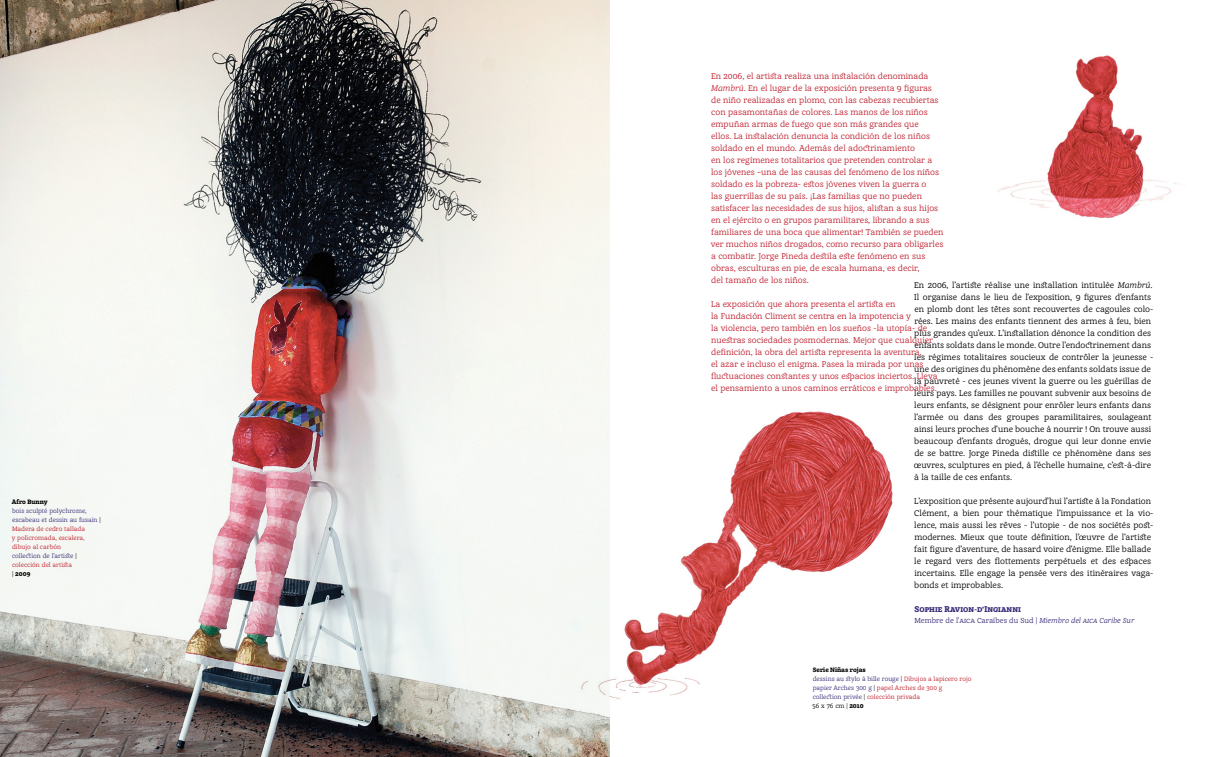
<style>
.page{position:relative;width:1219px;height:757px;background:#fff}
.page>*{position:absolute;margin:0;border:0;box-sizing:border-box;transform-origin:0 0}
.t1{font:8px/12px "Achille FYL";color:#000}
.t2{font:8px/12px "Achille FYL";color:#be1e2d}
.t3{font:900 8px "Achille FYL";color:#382b78}
.t4{font:7px "Achille FYL";color:#382b78}
.t5{font:6px/9px "Achille FYL";color:#be1e2d}
.t6{font:6px/9px "Achille FYL";color:#382b78}
.t7{font:900 6px "Achille FYL";color:#000}
.s1{color:#382b78}
.s2{color:#000}
.s3{font-weight:900;color:#000}
.s4{font-style:italic}
.s5{color:#be1e2d}
</style>
<div class="page">
<img style="left:997px;top:55px;width:180px;height:163px">
<img style="left:0;top:0;width:609px;height:757px">
<img style="left:523px;top:408px;width:370px;height:297px">
<p class="t7" style="left:12px;top:498px;width:37px">Afro Bunny</p>
<p class="t5" style="left:12px;top:506px;width:91px"><span class="s1">bois sculpté polychrome, escabeau et dessin au fusain</span> <span class="s2">|<br></span>Madera de cedro tallada<br>y policromada, escalera, dibujo al carbón<br><span class="s1">collection de l’artiste</span> <span class="s2">| </span>colección del artista<br><span class="s2">|</span> <span class="s3">2009</span></p>
<p class="t2" style="left:711px;top:70px;width:234px">En 2006, el artista realiza una instalación denominada <span class="s4">Mambrú</span>. En el lugar de la exposición presenta 9 figuras<br>de niño realizadas en plomo, con las cabezas recubiertas con pasamontañas de colores. Las manos de los niños empuñan armas de fuego que son más grandes que<br>ellos. La instalación denuncia la condición de los niños soldado en el mundo. Además del adoctrinamiento<br>en los regímenes totalitarios que pretenden controlar a los jóvenes –una de las causas del fenómeno de los niños soldado es la pobreza- estos jóvenes viven la guerra o<br>las guerrillas de su país. ¡Las familias que no pueden satisfacer las necesidades de sus hijos, alistan a sus hijos en el ejército o en grupos paramilitares, librando a sus familiares de una boca que alimentar! También se pueden ver muchos niños drogados, como recurso para obligarles a combatir. Jorge Pineda destila este fenómeno en sus obras, esculturas en pie, de escala humana, es decir,<br>del tamaño de los niños.</p>
<p class="t2" style="left:711px;top:298px;width:228px">La exposición que ahora presenta el artista en<br>la Fundación Climent se centra en la impotencia y<br>la violencia, pero también en los sueños -la utopía- de nuestras sociedades posmodernas. Mejor que cualquier definición, la obra del artista representa la aventura,<br>el azar e incluso el enigma. Pasea la mirada por unas fluctuaciones constantes y unos espacios inciertos. Lleva el pensamiento a unos caminos erráticos e improbables.</p>
<p class="t1" style="left:914px;top:279px;width:241px">En 2006, l’artiste réalise une installation intitulée <span class="s4">Mambrú</span>.<br>Il organise dans le lieu de l’exposition, 9 figures d’enfants en plomb dont les têtes sont recouvertes de cagoules colo&shy;rées. Les mains des enfants tiennent des armes à feu, bien plus grandes qu’eux. L’installation dénonce la condition des enfants soldats dans le monde. Outre l’endoctrinement dans les régimes totalitaires soucieux de contrôler la jeunesse - une des origines du phénomène des enfants soldats issue de la pauvreté - ces jeunes vivent la guerre ou les guérillas de leurs pays. Les familles ne pouvant subvenir aux besoins de leurs enfants, se désignent pour enrôler leurs enfants dans l’armée ou dans des groupes paramilitaires, soulageant ainsi leurs proches d’une bouche à nourrir ! On trouve aussi beaucoup d’enfants drogués, drogue qui leur donne envie de se battre. Jorge Pineda distille ce phénomène dans ses œuvres, sculptures en pied, à l’échelle humaine, c’est-à-dire à la taille de ces enfants.</p>
<p class="t1" style="left:914px;top:495px;width:241px">L’exposition que présente aujourd’hui l’artiste à la Fondation Clément, a bien pour thématique l’impuissance et la vio&shy;lence, mais aussi les rêves - l’utopie - de nos sociétés post&shy;modernes. Mieux que toute définition, l’œuvre de l’artiste fait figure d’aventure, de hasard voire d’énigme. Elle ballade le regard vers des flottements perpétuels et des espaces incertains. Elle engage la pensée vers des itinéraires vaga&shy;bonds et improbables.</p>
<p class="t3" style="left:915px;top:603px;width:108px">Sophie Ravion-d’Ingianni</p>
<p class="t4" style="left:914px;top:616px;width:221px">Membre de l’aica Caraïbes du Sud | <span class="s4">Miembro del aica Caribe Sur</span></p>
<p class="t6" style="left:813px;top:665px;width:160px"><span class="s3">Serie Niñas rojas<br></span>dessins au stylo à bille rouge <span class="s2">|</span> <span class="s5">Dibujos a lapicero rojo </span>papier Arches 300 g <span class="s2">|</span> <span class="s5">papel Arches de 300 g </span>collection privée <span class="s2">|</span> <span class="s5">colección privada<br></span><span class="s2">56 x 76 cm |</span> <span class="s3">2010</span></p>
</div>
